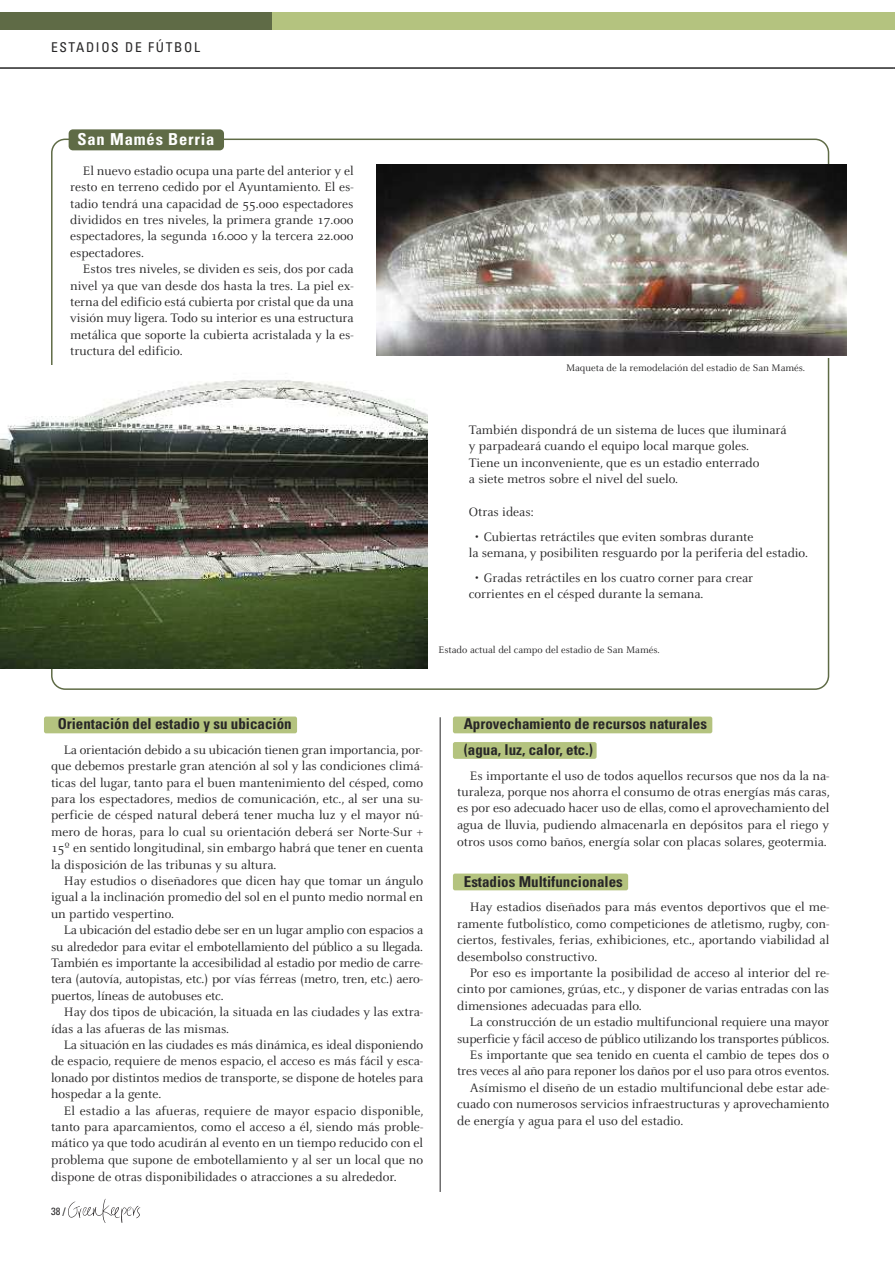
<style>
.page{position:relative;width:895px;height:1263px;background:#fff}
.page>*{position:absolute;margin:0;border:0;box-sizing:border-box;transform-origin:0 0}
.t1{font:700 condensed 16.5px "Univers";letter-spacing:.05em;color:#fff}
.t2{font:700 condensed 15px/25.7px "Univers";color:#272627}
.t3{font:13.5px/16.4px "Celeste";color:#272627}
.t4{font:condensed 13.5px "Univers";letter-spacing:.125em;color:#272627}
.t5{font:10.5px "Celeste";color:#272627}
.t6{font:condensed 10.5px "Univers";color:#272627}
.s1{color:#000}
</style>
<div class="page">
<svg style="left:893px;top:13px;width:2px;height:17px"></svg>
<div style="left:0;top:13px;width:893px;height:17px;background:#b4c37f"></div>
<div style="left:0;top:13px;width:272px;height:17px;background:#5f6b46"></div>
<hr style="left:0;top:67px;width:893px;height:2px;background:#272627">
<svg style="left:68px;top:1199px;width:72px;height:24px"></svg>
<svg style="left:51px;top:139px;width:778px;height:551px"></svg>
<div style="left:69px;top:129px;width:155px;height:21px;background:#5f6b46;border-radius:4px"></div>
<img style="left:376px;top:165px;width:471px;height:190px">
<hr style="left:440px;top:717px;width:1px;height:475px;background:#272627">
<div style="left:44px;top:716px;width:253px;height:17px;background:#b4c37f;border-radius:2px"></div>
<div style="left:453px;top:873px;width:175px;height:17px;background:#b4c37f;border-radius:2px"></div>
<div style="left:453px;top:716px;width:259px;height:17px;background:#b4c37f;border-radius:2px"></div>
<div style="left:453px;top:742px;width:144px;height:17px;background:#b4c37f;border-radius:2px"></div>
<img style="left:0;top:365px;width:427px;height:304px">
<p class="t4" style="left:51px;top:43px;width:151px">ESTADIOS DE FÚTBOL</p>
<p class="t1" style="left:78px;top:133px;width:138px">San Mamés Berria</p>
<p class="t3" style="left:83px;top:162px;width:272px">El nuevo estadio ocupa una parte del anterior y el</p>
<p class="t3" style="left:70px;top:178px;width:285px">resto en terreno cedido por el Ayuntamiento. El es-</p>
<p class="t3" style="left:70px;top:195px;width:285px">tadio tendrá una capacidad de 55.ooo espectadores</p>
<p class="t3" style="left:70px;top:211px;width:285px">divididos en tres niveles, la primera grande 17.ooo</p>
<p class="t3" style="left:70px;top:227px;width:285px">espectadores, la segunda 16.000 y la tercera 22.ooo</p>
<p class="t3" style="left:70px;top:244px;width:75px">espectadores.</p>
<p class="t3" style="left:83px;top:260px;width:272px">Estos tres niveles, se dividen es seis, dos por cada</p>
<p class="t3" style="left:70px;top:277px;width:285px">nivel ya que van desde dos hasta la tres. La piel ex-</p>
<p class="t3" style="left:70px;top:293px;width:285px">terna del edificio está cubierta por cristal que da una</p>
<p class="t3" style="left:70px;top:309px;width:285px">visión muy ligera. Todo su interior es una estructura</p>
<p class="t3" style="left:70px;top:326px;width:285px">metálica que soporte la cubierta acristalada y la es-</p>
<p class="t3" style="left:70px;top:342px;width:114px">tructura del edificio.</p>
<p class="t5" style="left:566px;top:361px;width:241px">Maqueta de la remodelación del estadio de San Mamés.</p>
<p class="t3" style="left:469px;top:421px;width:319px">También dispondrá de un sistema de luces que iluminará y parpadeará cuando el equipo local marque goles.<br>Tiene un inconveniente, que es un estadio enterrado<br>a siete metros sobre el nivel del suelo.</p>
<p class="t3" style="left:469px;top:503px;width:66px">Otras ideas:</p>
<p class="t3" style="left:469px;top:528px;width:341px;text-indent:6px">• Cubiertas retráctiles que eviten sombras durante<br>la semana, y posibiliten resguardo por la periferia del estadio.</p>
<p class="t3" style="left:469px;top:569px;width:286px;text-indent:6px">• Gradas retráctiles en los cuatro corner para crear corrientes en el césped durante la semana.</p>
<p class="t5" style="left:438px;top:643px;width:223px">Estado actual del campo del estadio de San Mamés.</p>
<p class="t2" style="left:58px;top:712px;width:236px">Orientación del estadio y su ubicación</p>
<p class="t3" style="left:64px;top:741px;width:360px">La orientación debido a su ubicación tienen gran importancia, por-</p>
<p class="t3" style="left:51px;top:757px;width:374px">que debemos prestarle gran atención al sol y las condiciones climá-</p>
<p class="t3" style="left:51px;top:774px;width:374px">ticas del lugar, tanto para el buen mantenimiento del césped, como</p>
<p class="t3" style="left:51px;top:790px;width:374px">para los espectadores, medios de comunicación, etc., al ser una su-</p>
<p class="t3" style="left:51px;top:807px;width:374px">perficie de césped natural deberá tener mucha luz y el mayor nú-</p>
<p class="t3" style="left:51px;top:823px;width:374px">mero de horas, para lo cual su orientación deberá ser Norte-Sur +</p>
<p class="t3" style="left:51px;top:839px;width:374px">15º en sentido longitudinal, sin embargo habrá que tener en cuenta</p>
<p class="t3" style="left:51px;top:856px;width:227px">la disposición de las tribunas y su altura.</p>
<p class="t3" style="left:64px;top:872px;width:361px">Hay estudios o diseñadores que dicen hay que tomar un ángulo</p>
<p class="t3" style="left:51px;top:888px;width:374px">igual a la inclinación promedio del sol en el punto medio normal en</p>
<p class="t3" style="left:51px;top:905px;width:125px">un partido vespertino.</p>
<p class="t3" style="left:64px;top:921px;width:361px">La ubicación del estadio debe ser en un lugar amplio con espacios a</p>
<p class="t3" style="left:51px;top:938px;width:373px">su alrededor para evitar el embotellamiento del público a su llegada.</p>
<p class="t3" style="left:51px;top:954px;width:373px">También es importante la accesibilidad al estadio por medio de carre-</p>
<p class="t3" style="left:51px;top:970px;width:373px">tera (autovía, autopistas, etc.) por vías férreas (metro, tren, etc.) aero-</p>
<p class="t3" style="left:51px;top:987px;width:174px">puertos, líneas de autobuses etc.</p>
<p class="t3" style="left:64px;top:1003px;width:361px">Hay dos tipos de ubicación, la situada en las ciudades y las extra-</p>
<p class="t3" style="left:51px;top:1020px;width:180px">ídas a las afueras de las mismas.</p>
<p class="t3" style="left:64px;top:1036px;width:361px">La situación en las ciudades es más dinámica, es ideal disponiendo</p>
<p class="t3" style="left:51px;top:1052px;width:374px">de espacio, requiere de menos espacio, el acceso es más fácil y esca-</p>
<p class="t3" style="left:51px;top:1069px;width:374px">lonado por distintos medios de transporte, se dispone de hoteles para</p>
<p class="t3" style="left:51px;top:1085px;width:112px">hospedar a la gente.</p>
<p class="t3" style="left:64px;top:1102px;width:361px">El estadio a las afueras, requiere de mayor espacio disponible,</p>
<p class="t3" style="left:51px;top:1118px;width:374px">tanto para aparcamientos, como el acceso a él, siendo más proble-</p>
<p class="t3" style="left:51px;top:1134px;width:374px">mático ya que todo acudirán al evento en un tiempo reducido con el</p>
<p class="t3" style="left:51px;top:1151px;width:374px">problema que supone de embotellamiento y al ser un local que no</p>
<p class="t3" style="left:51px;top:1168px;width:347px">dispone de otras disponibilidades o atracciones a su alrededor.</p>
<p class="t6" style="left:51px;top:1207px;width:16px">38 <span class="s1">/</span></p>
<p class="t2" style="left:464px;top:712px;width:245px">Aprovechamiento de recursos naturales (agua, luz, calor, etc.)</p>
<p class="t3" style="left:457px;top:766px;width:374px;text-align:justify;text-indent:13px">Es importante el uso de todos aquellos recursos que nos da la na&shy;turaleza, porque nos ahorra el consumo de otras energías más caras, es por eso adecuado hacer uso de ellas, como el aprovechamiento del agua de lluvia, pudiendo almacenarla en depósitos para el riego y otros usos como baños, energía solar con placas solares, geotermia.</p>
<p class="t2" style="left:464px;top:870px;width:161px">Estadios Multifuncionales</p>
<p class="t3" style="left:470px;top:899px;width:361px">Hay estadios diseñados para más eventos deportivos que el me-</p>
<p class="t3" style="left:457px;top:915px;width:374px">ramente futbolístico, como competiciones de atletismo, rugby, con-</p>
<p class="t3" style="left:457px;top:931px;width:374px">ciertos, festivales, ferias, exhibiciones, etc., aportando viabilidad al</p>
<p class="t3" style="left:457px;top:948px;width:142px">desembolso constructivo.</p>
<p class="t3" style="left:470px;top:964px;width:361px">Por eso es importante la posibilidad de acceso al interior del re-</p>
<p class="t3" style="left:457px;top:980px;width:374px">cinto por camiones, grúas, etc., y disponer de varias entradas con las</p>
<p class="t3" style="left:457px;top:997px;width:186px">dimensiones adecuadas para ello.</p>
<p class="t3" style="left:470px;top:1013px;width:361px">La construcción de un estadio multifuncional requiere una mayor</p>
<p class="t3" style="left:457px;top:1030px;width:374px">superficie y fácil acceso de público utilizando los transportes públicos.</p>
<p class="t3" style="left:470px;top:1046px;width:361px">Es importante que sea tenido en cuenta el cambio de tepes dos o</p>
<p class="t3" style="left:457px;top:1062px;width:374px">tres veces al año para reponer los daños por el uso para otros eventos.</p>
<p class="t3" style="left:470px;top:1079px;width:361px">Asímismo el diseño de un estadio multifuncional debe estar ade-</p>
<p class="t3" style="left:457px;top:1095px;width:374px">cuado con numerosos servicios infraestructuras y aprovechamiento</p>
<p class="t3" style="left:457px;top:1112px;width:228px">de energía y agua para el uso del estadio.</p>
</div>
